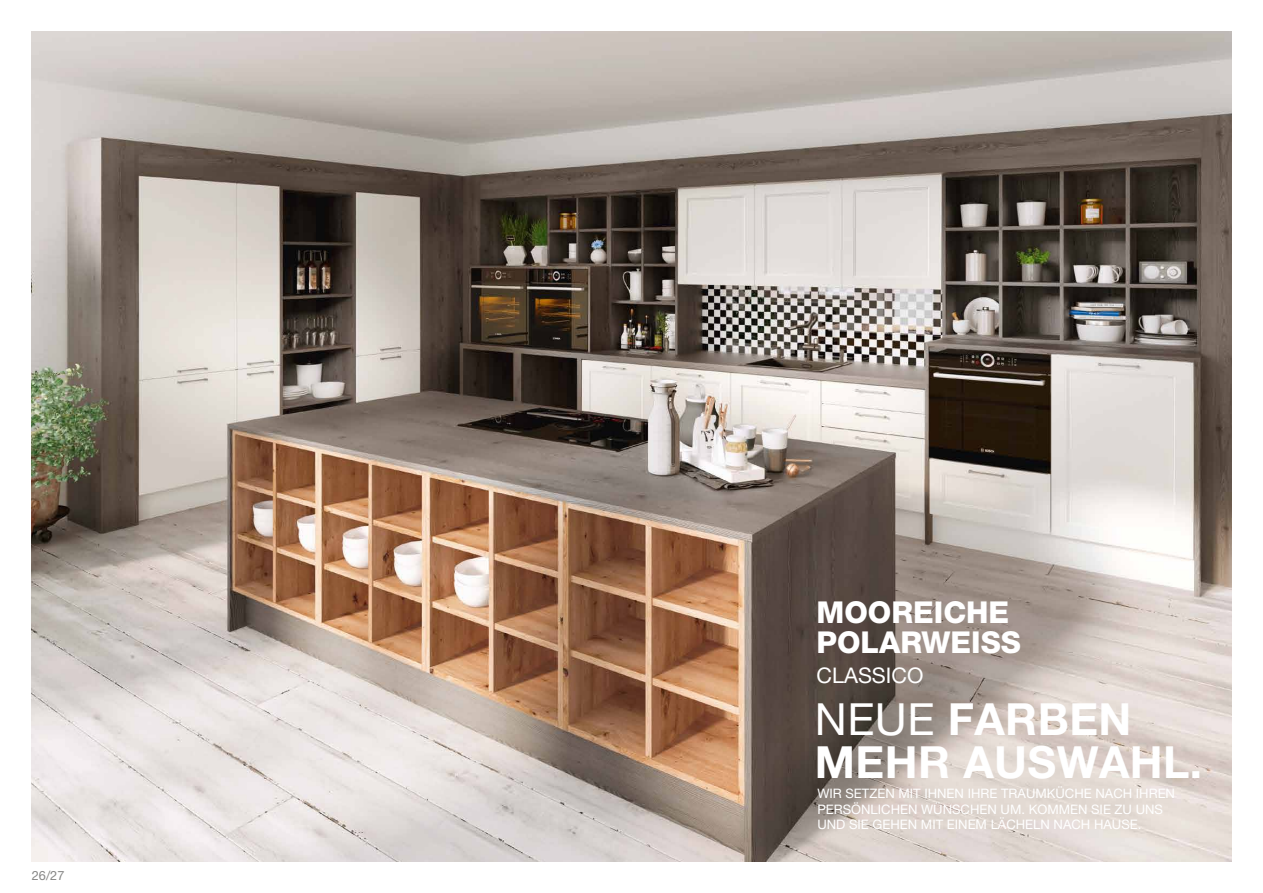
<style>
.page{position:relative;width:1263px;height:893px;background:#fff}
.page>*{position:absolute;margin:0;border:0;box-sizing:border-box;transform-origin:0 0}
.t1{font:700 44.33px/42.6px "Helvetica Neue LT Pro";letter-spacing:.01em;color:#fff}
.t2{font:800 30.15px/30px "Helvetica Neue LT Pro";color:#fff}
.t3{font:21.52px "Helvetica Neue LT Pro";color:#fff}
.t4{font:13.05px/15.7px "Helvetica Neue LT Pro";color:#fff}
.t5{font:12.75px "Helvetica Neue LT Pro";color:#878786}
.s1{font-weight:400}
</style>
<div class="page">
<img style="left:32px;top:32px;width:1199px;height:829px">
<p class="t5" style="left:32px;top:869px;width:34px">26/27</p>
<h2 class="t2" style="left:816px;top:597px;width:206px">MOOREICHE<br>POLARWEISS</h2>
<h3 class="t3" style="left:816px;top:664px;width:108px">CLASSICO</h3>
<h1 class="t1" style="left:815px;top:698px;width:389px"><span class="s1">NEUE</span> FARBEN<br>MEHR AUSWAHL.</h1>
<p class="t4" style="left:817px;top:785px;width:359px">WIR SETZEN MIT IHNEN IHRE TRAUMKÜCHE NACH IHREN<br>PERSÖNLICHEN WÜNSCHEN UM. KOMMEN SIE ZU UNS<br>UND SIE GEHEN MIT EINEM LÄCHELN NACH HAUSE.</p>
</div>
